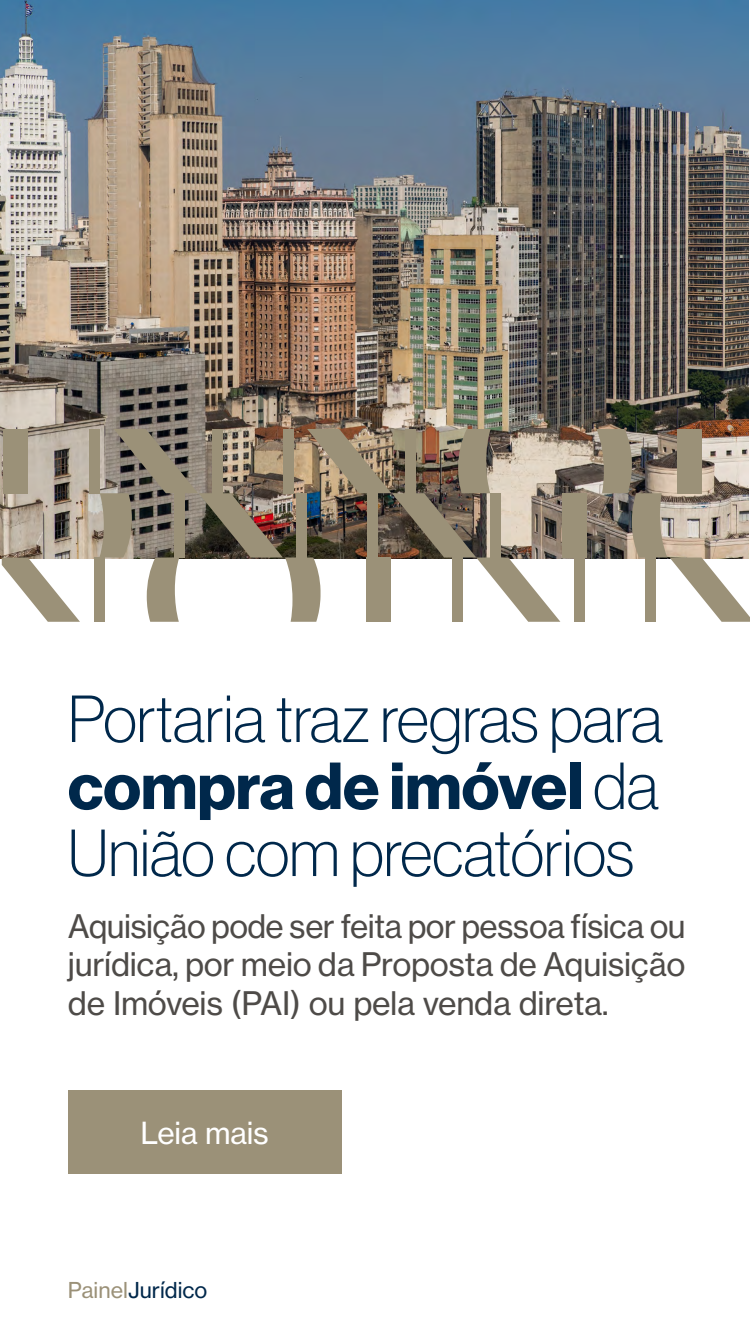
<style>
.page{position:relative;width:750px;height:1334px;background:#fff}
.page>*{position:absolute;margin:0;border:0;box-sizing:border-box;transform-origin:0 0}
.t1{font:65px "N Haas Grotesk DS Pro 35 X Lt";color:#00284b}
.t2{font:65px "N Haas Grotesk DS Pro 75 Bd";color:#00284b}
.t3{font:32px/38.4px "N Haas Grotesk TX Pro 55 Rg";letter-spacing:-.01em;color:#4e4b48;text-align:justify}
.t4{font:30px "N Haas Grotesk TX Pro 55 Rg";letter-spacing:-.01em;color:#fff}
.t5{font:21.6px "N Haas Grotesk TX Pro 55 Rg";color:#00284b}
.s1{font-family:"N Haas Grotesk DS Pro 35 X Lt"}
.s2{color:#9b9178}
</style>
<div class="page">
<div style="left:68px;top:1091px;width:273px;height:83px;background:#9b9178"></div>
<img style="left:0;top:0;width:749px;height:558px">
<div style="left:3px;top:429px;width:25px;height:64px;background:#9b9178"></div>
<div style="left:89px;top:429px;width:11px;height:64px;background:#9b9178"></div>
<div style="left:562px;top:493px;width:25px;height:65px;background:#9b9178"></div>
<div style="left:94px;top:558px;width:10px;height:64px;background:#9b9178"></div>
<svg style="left:2px;top:558px;width:78px;height:64px"></svg>
<div style="left:574px;top:558px;width:11px;height:64px;background:#9b9178"></div>
<svg style="left:99px;top:429px;width:461px;height:193px"></svg>
<div style="left:366px;top:558px;width:25px;height:64px;background:#9b9178"></div>
<div style="left:452px;top:558px;width:10px;height:64px;background:#9b9178"></div>
<svg style="left:596px;top:429px;width:154px;height:193px"></svg>
<h1 class="t1" style="left:68px;top:683px;width:596px">Portaria traz regras para</h1>
<h1 class="t2" style="left:68px;top:748px;width:592px">compra de imóvel <span class="s1">da</span></h1>
<h1 class="t1" style="left:68px;top:817px;width:568px">União com precatórios</h1>
<p class="t3" style="left:68px;top:907px;width:619px">Aquisição pode ser feita por pessoa física ou jurídica, por meio da Proposta de Aquisição de Imóveis (PAI) ou pela venda direta.</p>
<p class="t4" style="left:141px;top:1115px;width:130px">Leia mais</p>
<p class="t5" style="left:68px;top:1277px;width:141px"><span class="s2">Painel</span>Jurídico</p>
</div>
